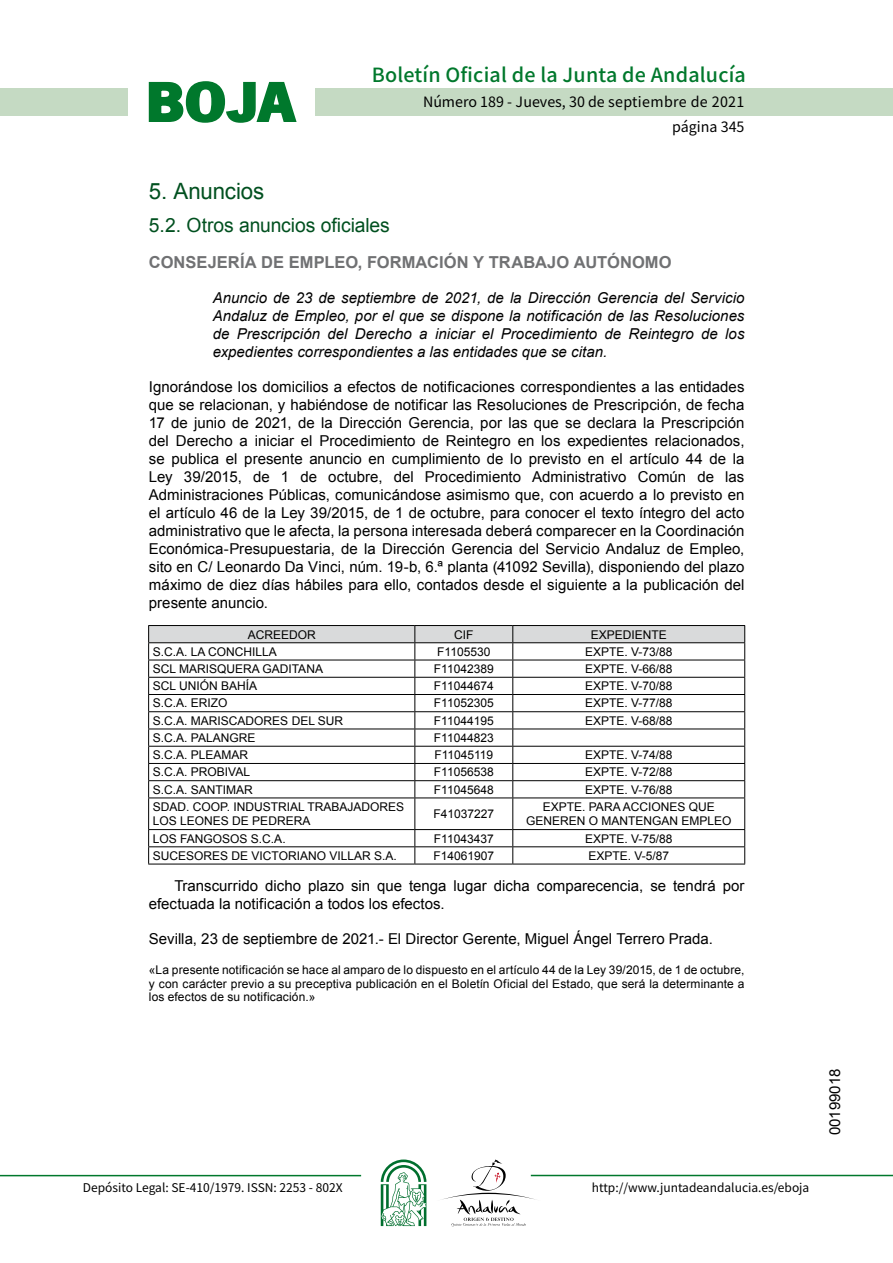
<style>
.page{position:relative;width:893px;height:1263px;background:#fff}
.page>*{position:absolute;margin:0;border:0;box-sizing:border-box;transform-origin:0 0}
.t1{font:700 57.75px "News Got T";color:#00782c;scale:1.14 1}
.t2{font:22.5px "Arial";letter-spacing:-.005em;color:#00501f}
.t3{font:500 19.5px "Noto Sans HK";letter-spacing:.01em;color:#00782c}
.t4{font:19.5px "Arial";letter-spacing:-.005em;color:#00501f}
.t5{font:700 16.5px "Arial";letter-spacing:.005em;color:#707173}
.t6{font:15px/18px "Arial";color:#000;text-align:justify}
.t7{font:italic 15px/18px "Arial";color:#000;text-align:justify}
.t8{font:14.25px/24.5px "Noto Sans HK";color:#000;text-align:right}
.t9{font:12px/14.4px "Arial";color:#000}
.t10{font:12px "Noto Sans HK";color:#000}
</style>
<div class="page">
<div style="left:315px;top:88px;width:577px;height:28px;background:#c5dac3"></div>
<div style="left:0;top:88px;width:128px;height:28px;background:#c5dac3"></div>
<hr style="left:0;top:1175px;width:361px;height:1px;background:#00782c">
<hr style="left:531px;top:1175px;width:361px;height:1px;background:#00782c">
<svg style="left:148px;top:81px;width:149px;height:42px"></svg>
<svg style="left:442px;top:1159px;width:100px;height:67px"></svg>
<svg style="left:381px;top:1160px;width:45px;height:66px"></svg>
<hr style="left:148px;top:625px;width:267px;height:1px;background:#000">
<hr style="left:415px;top:625px;width:98px;height:1px;background:#000">
<hr style="left:513px;top:625px;width:232px;height:1px;background:#000">
<svg style="left:148px;top:626px;width:597px;height:172px"></svg>
<hr style="left:148px;top:798px;width:267px;height:1px;background:#000">
<hr style="left:148px;top:798px;width:1px;height:31px;background:#000">
<hr style="left:415px;top:798px;width:98px;height:1px;background:#000">
<hr style="left:414px;top:798px;width:1px;height:31px;background:#000">
<hr style="left:513px;top:798px;width:232px;height:1px;background:#000">
<hr style="left:512px;top:798px;width:1px;height:31px;background:#000">
<hr style="left:744px;top:798px;width:1px;height:31px;background:#000">
<hr style="left:148px;top:829px;width:267px;height:1px;background:#000">
<hr style="left:415px;top:829px;width:98px;height:1px;background:#000">
<hr style="left:513px;top:829px;width:232px;height:1px;background:#000">
<hr style="left:148px;top:846px;width:267px;height:1px;background:#000">
<svg style="left:148px;top:830px;width:1px;height:34px"></svg>
<hr style="left:415px;top:846px;width:98px;height:1px;background:#000">
<svg style="left:414px;top:830px;width:1px;height:34px"></svg>
<hr style="left:513px;top:846px;width:232px;height:1px;background:#000">
<svg style="left:512px;top:830px;width:1px;height:34px"></svg>
<svg style="left:744px;top:830px;width:1px;height:34px"></svg>
<hr style="left:148px;top:864px;width:267px;height:1px;background:#000">
<hr style="left:415px;top:864px;width:98px;height:1px;background:#000">
<hr style="left:513px;top:864px;width:232px;height:1px;background:#000">
<h1 class="t1" style="left:145px;top:68px;width:133px">BOJA</h1>
<h3 class="t3" style="left:372px;top:64px;width:375px">Boletín Oficial de la Junta de Andalucía</h3>
<p class="t8" style="left:423px;top:90px;width:323px">Número 189 - Jueves, 30 de septiembre de 2021 página 345</p>
<h2 class="t2" style="left:149px;top:177px;width:117px">5. Anuncios</h2>
<h3 class="t4" style="left:149px;top:212px;width:242px">5.2. Otros anuncios oficiales</h3>
<p class="t5" style="left:149px;top:251px;width:524px">CONSEJERÍA DE EMPLEO, FORMACIÓN Y TRABAJO AUTÓNOMO</p>
<p class="t7" style="left:213px;top:289px;width:533px">Anuncio de 23 de septiembre de 2021, de la Dirección Gerencia del Servicio Andaluz de Empleo, por el que se dispone la notificación de las Resoluciones de Prescripción del Derecho a iniciar el Procedimiento de Reintegro de los expedientes correspondientes a las entidades que se citan.</p>
<p class="t6" style="left:149px;top:378px;width:597px">Ignorándose los domicilios a efectos de notificaciones correspondientes a las entidades que se relacionan, y habiéndose de notificar las Resoluciones de Prescripción, de fecha 17 de junio de 2021, de la Dirección Gerencia, por las que se declara la Prescripción del Derecho a iniciar el Procedimiento de Reintegro en los expedientes relacionados, se publica el presente anuncio en cumplimiento de lo previsto en el artículo 44 de la Ley 39/2015, de 1 de octubre, del Procedimiento Administrativo Común de las Administraciones Públicas, comunicándose asimismo que, con acuerdo a lo previsto en el artículo 46 de la Ley 39/2015, de 1 de octubre, para conocer el texto íntegro del acto administrativo que le afecta, la persona interesada deberá comparecer en la Coordinación Económica-Presupuestaria, de la Dirección Gerencia del Servicio Andaluz de Empleo, sito en C/ Leonardo Da Vinci, núm. 19-b, 6.ª planta (41092 Sevilla), disponiendo del plazo máximo de diez días hábiles para ello, contados desde el siguiente a la publicación del presente anuncio.</p>
<p class="t9" style="left:248px;top:627px;width:70px">ACREEDOR</p>
<p class="t9" style="left:454px;top:627px;width:21px">CIF</p>
<p class="t9" style="left:590px;top:627px;width:78px">EXPEDIENTE</p>
<p class="t9" style="left:153px;top:644px;width:126px">S.C.A. LA CONCHILLA</p>
<p class="t9" style="left:437px;top:644px;width:55px">F1105530</p>
<p class="t9" style="left:585px;top:644px;width:89px">EXPTE. V-73/88</p>
<p class="t9" style="left:153px;top:662px;width:172px">SCL MARISQUERA GADITANA</p>
<p class="t9" style="left:434px;top:662px;width:61px">F11042389</p>
<p class="t9" style="left:585px;top:662px;width:89px">EXPTE. V-66/88</p>
<p class="t9" style="left:153px;top:679px;width:106px">SCL UNIÓN BAHÍA</p>
<p class="t9" style="left:434px;top:679px;width:61px">F11044674</p>
<p class="t9" style="left:585px;top:679px;width:89px">EXPTE. V-70/88</p>
<p class="t9" style="left:153px;top:696px;width:76px">S.C.A. ERIZO</p>
<p class="t9" style="left:434px;top:696px;width:61px">F11052305</p>
<p class="t9" style="left:585px;top:696px;width:89px">EXPTE. V-77/88</p>
<p class="t9" style="left:153px;top:713px;width:192px">S.C.A. MARISCADORES DEL SUR</p>
<p class="t9" style="left:434px;top:713px;width:61px">F11044195</p>
<p class="t9" style="left:585px;top:713px;width:89px">EXPTE. V-68/88</p>
<p class="t9" style="left:153px;top:731px;width:104px">S.C.A. PALANGRE</p>
<p class="t9" style="left:434px;top:731px;width:61px">F11044823</p>
<p class="t9" style="left:153px;top:748px;width:97px">S.C.A. PLEAMAR</p>
<p class="t9" style="left:434px;top:748px;width:60px">F11045119</p>
<p class="t9" style="left:585px;top:748px;width:89px">EXPTE. V-74/88</p>
<p class="t9" style="left:153px;top:765px;width:99px">S.C.A. PROBIVAL</p>
<p class="t9" style="left:434px;top:765px;width:61px">F11056538</p>
<p class="t9" style="left:585px;top:765px;width:89px">EXPTE. V-72/88</p>
<p class="t9" style="left:153px;top:782px;width:102px">S.C.A. SANTIMAR</p>
<p class="t9" style="left:434px;top:782px;width:61px">F11045648</p>
<p class="t9" style="left:585px;top:782px;width:89px">EXPTE. V-76/88</p>
<p class="t9" style="left:153px;top:800px;width:253px">SDAD. COOP. INDUSTRIAL TRABAJADORES<br>LOS LEONES DE PEDRERA</p>
<p class="t9" style="left:433px;top:807px;width:62px">F41037227</p>
<p class="t9" style="left:526px;top:800px;width:207px;text-align:center">EXPTE. PARA ACCIONES QUE<br>GENEREN O MANTENGAN EMPLEO</p>
<p class="t9" style="left:153px;top:831px;width:134px">LOS FANGOSOS S.C.A.</p>
<p class="t9" style="left:434px;top:831px;width:61px">F11043437</p>
<p class="t9" style="left:585px;top:831px;width:89px">EXPTE. V-75/88</p>
<p class="t9" style="left:153px;top:849px;width:245px">SUCESORES DE VICTORIANO VILLAR S.A.</p>
<p class="t9" style="left:433px;top:849px;width:62px">F14061907</p>
<p class="t9" style="left:588px;top:849px;width:82px">EXPTE. V-5/87</p>
<p class="t6" style="left:149px;top:877px;width:597px;text-indent:26px">Transcurrido dicho plazo sin que tenga lugar dicha comparecencia, se tendrá por efectuada la notificación a todos los efectos.</p>
<p class="t6" style="left:149px;top:930px;width:565px">Sevilla, 23 de septiembre de 2021.- El Director Gerente, Miguel Ángel Terrero Prada.</p>
<p class="t9" style="left:149px;top:964px;width:597px;line-height:13.5px;text-align:justify">«La presente notificación se hace al amparo de lo dispuesto en el artículo 44 de la Ley 39/2015, de 1 de octubre, y con carácter previo a su preceptiva publicación en el Boletín Oficial del Estado, que será la determinante a los efectos de su notificación.»</p>
<p class="t10" style="left:83px;top:1181px;width:261px">Depósito Legal: SE-410/1979. ISSN: 2253 - 802X</p>
<p class="t10" style="left:592px;top:1181px;width:219px">http://www.juntadeandalucia.es/eboja</p>
<p class="t6" style="left:826px;top:1135px;width:68px;rotate:-90deg">00199018</p>
</div>
